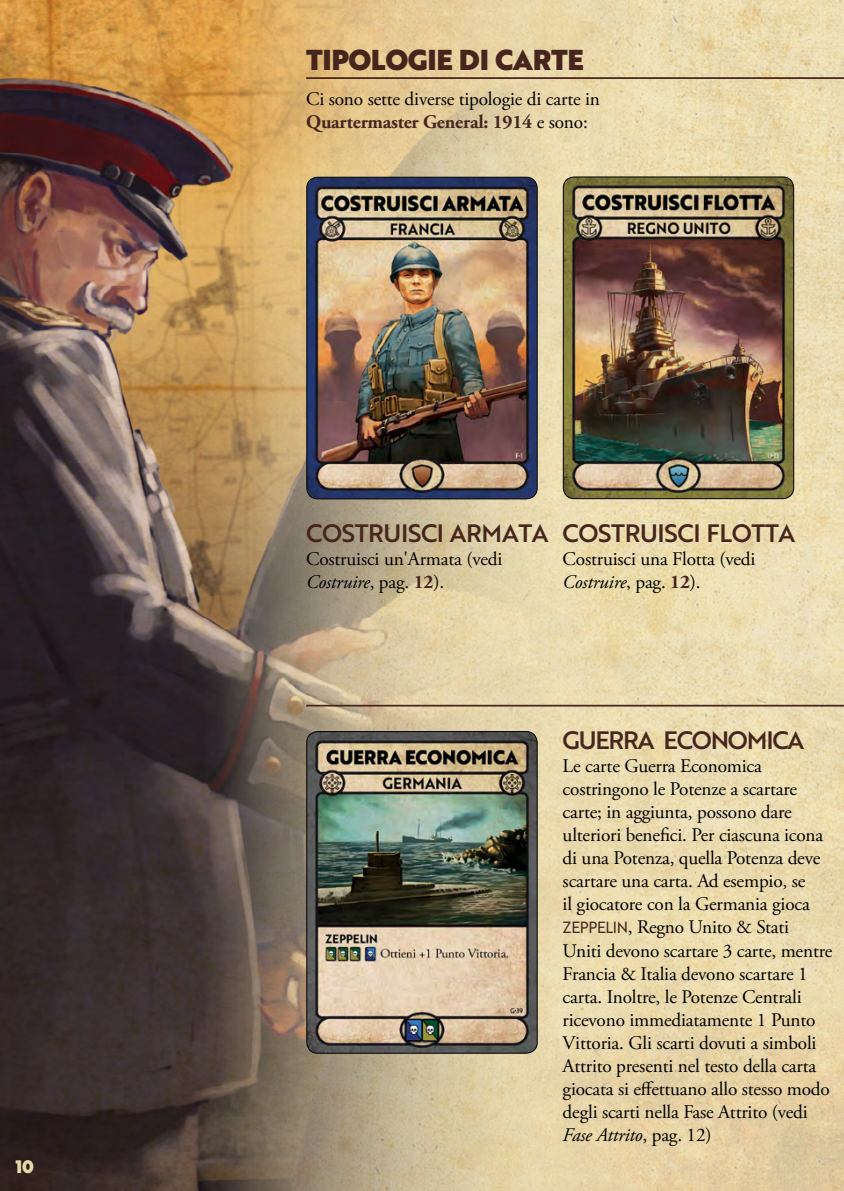
<style>
.page{position:relative;width:844px;height:1191px;background:#fff}
.page>*{position:absolute;margin:0;border:0;box-sizing:border-box;transform-origin:0 0}
.t1{font:28px "Brother 1816 Black";letter-spacing:-.015em;color:#45251c}
.t2{font:24.5px "Brother 1816 Medium";letter-spacing:-.015em;color:#45251c}
.t3{font:24.5px "Brother 1816 Medium";letter-spacing:-.05em;color:#45251c}
.t4{font:19.25px/23.1px "Adobe Garamond Pro";letter-spacing:-.01em;color:#000}
.t5{font:17.5px "Brother 1816 Black";color:#e6daa6}
.s1{font-weight:700;color:#45251c}
.s2{font-style:italic}
.s3{font-family:"Brother 1816 Regular";font-size:15.75px;color:#45251c}
</style>
<div class="page">
<svg style="left:794px;top:0;width:49px;height:1191px;background:#e7d7ad"></svg>
<img style="left:0;top:0;width:794px;height:1191px">
<hr style="left:306px;top:705px;width:537px;height:1px;background:#45251c">
<hr style="left:306px;top:77px;width:537px;height:2px;background:#45251c">
<img style="left:307px;top:731px;width:230px;height:322px">
<div style="left:306px;top:731px;width:231px;height:322px;border:1px solid #000;border-radius:11px"></div>
<img style="left:307px;top:177px;width:230px;height:322px">
<div style="left:306px;top:177px;width:231px;height:322px;border:1px solid #000;border-radius:11px"></div>
<img style="left:563px;top:177px;width:230px;height:321px">
<div style="left:562px;top:176px;width:231px;height:323px;border:1px solid #000;border-radius:11px"></div>
<p class="t5" style="left:16px;top:1152px;width:20px">10</p>
<h1 class="t1" style="left:306px;top:38px;width:279px">TIPOLOGIE DI CARTE</h1>
<p class="t4" style="left:306px;top:88px;width:295px">Ci sono sette diverse tipologie di carte in<br><span class="s1">Quartermaster General: 1914</span> e sono:</p>
<p class="t2" style="left:306px;top:515px;width:244px">COSTRUISCI ARMATA</p>
<p class="t4" style="left:306px;top:548px;width:198px">Costruisci un'Armata (vedi<br><span class="s2">Costruire</span>, pag. <span class="s1">12</span>).</p>
<p class="t2" style="left:562px;top:514px;width:234px">COSTRUISCI FLOTTA</p>
<p class="t4" style="left:562px;top:548px;width:194px">Costruisci una Flotta (vedi<br><span class="s2">Costruire</span>, pag. <span class="s1">12</span>).</p>
<p class="t3" style="left:562px;top:721px;width:243px">GUERRA ECONOMICA</p>
<p class="t4" style="left:562px;top:754px;width:271px">Le carte Guerra Economica costringono le Potenze a scartare carte; in aggiunta, possono dare ulteriori benefici. Per ciascuna icona di una Potenza, quella Potenza deve scartare una carta. Ad esempio, se<br>il giocatore con la Germania gioca <span class="s3">ZEPPELIN</span>, Regno Unito &amp; Stati Uniti devono scartare 3 carte, mentre Francia &amp; Italia devono scartare 1 carta. Inoltre, le Potenze Centrali ricevono immediatamente 1 Punto Vittoria. Gli scarti dovuti a simboli Attrito presenti nel testo della carta giocata si effettuano allo stesso modo degli scarti nella Fase Attrito (vedi <span class="s2">Fase Attrito</span>, pag. 12)</p>
</div>
